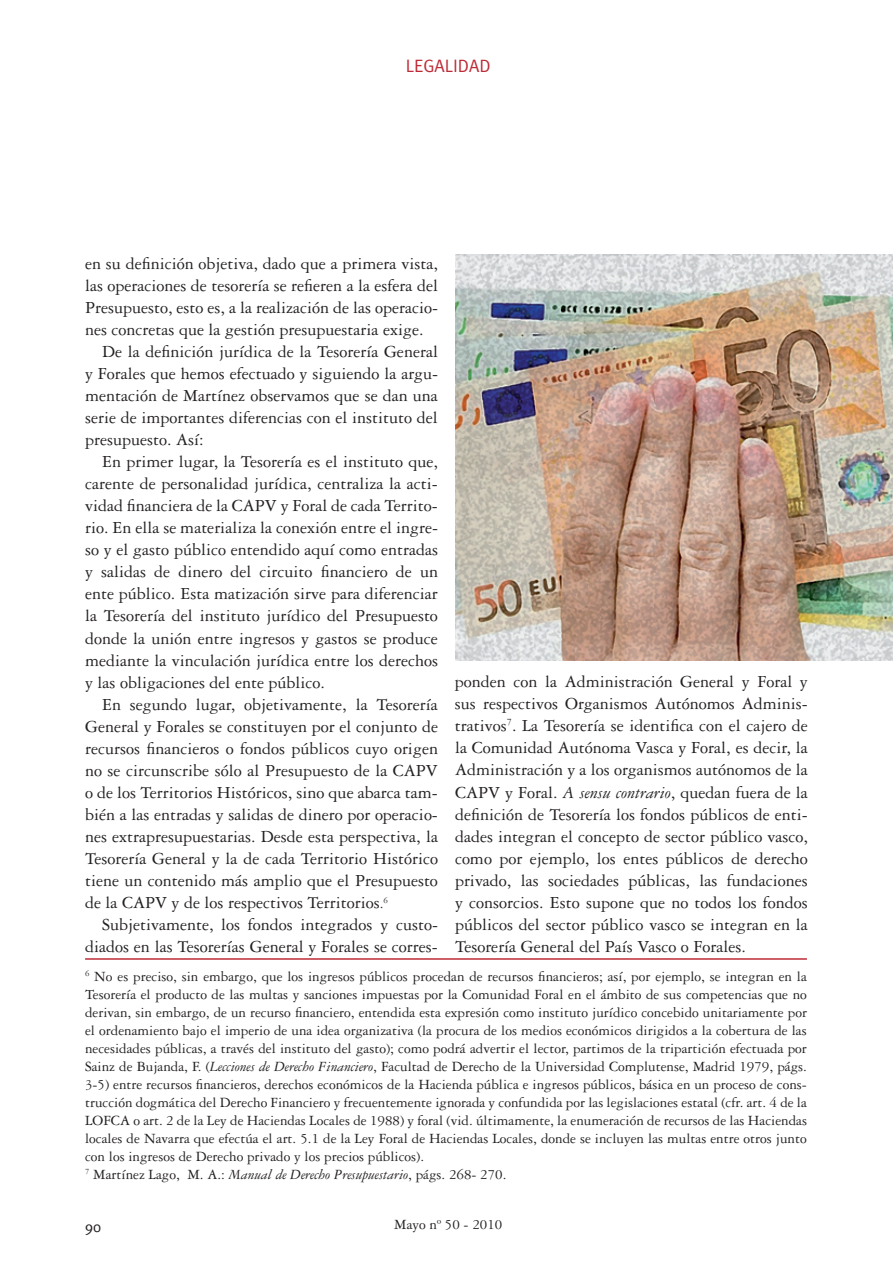
<style>
.page{position:relative;width:893px;height:1263px;background:#fff}
.page>*{position:absolute;margin:0;border:0;box-sizing:border-box;transform-origin:0 0}
.t1{font:18px/22px "Garamond Three";color:#231f20;text-align:justify}
.t2{font:18px "Meta";color:#bd2b36}
.t3{font:15px/18px "Garamond Three";color:#231f20}
.t4{font:15px "Meta";color:#231f20}
.s1{font-size:15px}
.s2{font-style:italic}
</style>
<div class="page">
<hr style="left:85px;top:958px;width:722px;height:2px;background:#bd2b36">
<img style="left:455px;top:255px;width:438px;height:405px">
<p class="t2" style="left:406px;top:56px;width:86px">LEGALIDAD</p>
<p class="t1" style="left:85px;top:252px;width:354px">en su definición objetiva, dado que a primera vista,</p>
<p class="t1" style="left:85px;top:274px;width:354px">las operaciones de tesorería se refieren a la esfera del</p>
<p class="t1" style="left:85px;top:296px;width:354px">Presupuesto, esto es, a la realización de las operacio-</p>
<p class="t1" style="left:85px;top:318px;width:340px">nes concretas que la gestión presupuestaria exige.</p>
<p class="t1" style="left:102px;top:340px;width:337px">De la definición jurídica de la Tesorería General</p>
<p class="t1" style="left:85px;top:363px;width:354px">y Forales que hemos efectuado y siguiendo la argu-</p>
<p class="t1" style="left:85px;top:385px;width:354px">mentación de Martínez observamos que se dan una</p>
<p class="t1" style="left:85px;top:407px;width:354px">serie de importantes diferencias con el instituto del</p>
<p class="t1" style="left:85px;top:429px;width:120px">presupuesto. Así:</p>
<p class="t1" style="left:102px;top:451px;width:337px">En primer lugar, la Tesorería es el instituto que,</p>
<p class="t1" style="left:85px;top:473px;width:354px">carente de personalidad jurídica, centraliza la acti-</p>
<p class="t1" style="left:85px;top:495px;width:354px">vidad financiera de la CAPV y Foral de cada Territo-</p>
<p class="t1" style="left:85px;top:517px;width:354px">rio. En ella se materializa la conexión entre el ingre-</p>
<p class="t1" style="left:85px;top:539px;width:354px">so y el gasto público entendido aquí como entradas</p>
<p class="t1" style="left:85px;top:561px;width:354px">y salidas de dinero del circuito financiero de un</p>
<p class="t1" style="left:85px;top:583px;width:354px">ente público. Esta matización sirve para diferenciar</p>
<p class="t1" style="left:85px;top:605px;width:354px">la Tesorería del instituto jurídico del Presupuesto</p>
<p class="t1" style="left:85px;top:627px;width:354px">donde la unión entre ingresos y gastos se produce</p>
<p class="t1" style="left:85px;top:649px;width:354px">mediante la vinculación jurídica entre los derechos</p>
<p class="t1" style="left:85px;top:671px;width:241px">y las obligaciones del ente público.</p>
<p class="t1" style="left:102px;top:693px;width:337px">En segundo lugar, objetivamente, la Tesorería</p>
<p class="t1" style="left:85px;top:715px;width:354px">General y Forales se constituyen por el conjunto de</p>
<p class="t1" style="left:85px;top:737px;width:354px">recursos financieros o fondos públicos cuyo origen</p>
<p class="t1" style="left:85px;top:759px;width:354px">no se circunscribe sólo al Presupuesto de la CAPV</p>
<p class="t1" style="left:85px;top:781px;width:354px">o de los Territorios Históricos, sino que abarca tam-</p>
<p class="t1" style="left:85px;top:804px;width:354px">bién a las entradas y salidas de dinero por operacio-</p>
<p class="t1" style="left:85px;top:826px;width:354px">nes extrapresupuestarias. Desde esta perspectiva, la</p>
<p class="t1" style="left:85px;top:848px;width:354px">Tesorería General y la de cada Territorio Histórico</p>
<p class="t1" style="left:85px;top:870px;width:354px">tiene un contenido más amplio que el Presupuesto</p>
<p class="t1" style="left:85px;top:892px;width:304px">de la CAPV y de los respectivos Territorios<span class="s1">.</span><sup>6</sup></p>
<p class="t1" style="left:102px;top:914px;width:337px">Subjetivamente, los fondos integrados y custo-</p>
<p class="t1" style="left:85px;top:936px;width:354px">diados en las Tesorerías General y Forales se corres-</p>
<p class="t1" style="left:455px;top:671px;width:354px">ponden con la Administración General y Foral y sus respectivos Organismos Autónomos Adminis&shy;trativos<sup>7</sup>. La Tesorería se identifica con el cajero de la Comunidad Autónoma Vasca y Foral, es decir, la Administración y a los organismos autónomos de la CAPV y Foral. <span class="s2">A sensu contrario</span>, quedan fuera de la definición de Tesorería los fondos públicos de enti&shy;dades integran el concepto de sector público vasco, como por ejemplo, los entes públicos de derecho privado, las sociedades públicas, las fundaciones y consorcios. Esto supone que no todos los fondos públicos del sector público vasco se integran en la Tesorería General del País Vasco o Forales.</p>
<p class="t3" style="left:85px;top:967px;width:723px"><sup>6</sup> No es preciso, sin embargo, que los ingresos públicos procedan de recursos financieros; así, por ejemplo, se integran en la Tesorería el producto de las multas y sanciones impuestas por la Comunidad Foral en el ámbito de sus competencias que no derivan, sin embargo, de un recurso financiero, entendida esta expresión como instituto jurídico concebido unitariamente por el ordenamiento bajo el imperio de una idea organizativa (la procura de los medios económicos dirigidos a la cobertura de las necesidades públicas, a través del instituto del gasto); como podrá advertir el lector, partimos de la tripartición efectuada por Sainz de Bujanda, F. (<span class="s2">Lecciones de Derecho Financiero</span>, Facultad de Derecho de la Universidad Complutense, Madrid 1979, págs.<br>3-5) entre recursos financieros, derechos económicos de la Hacienda pública e ingresos públicos, básica en un proceso de cons&shy;trucción dogmática del Derecho Financiero y frecuentemente ignorada y confundida por las legislaciones estatal (cfr. art. 4 de la LOFCA o art. 2 de la Ley de Haciendas Locales de 1988) y foral (vid. últimamente, la enumeración de recursos de las Haciendas locales de Navarra que efectúa el art. 5.1 de la Ley Foral de Haciendas Locales, donde se incluyen las multas entre otros junto con los ingresos de Derecho privado y los precios públicos).<br><sup>7</sup> Martínez Lago, M. A.: <span class="s2">Manual de Derecho Presupuestario</span>, págs. 268- 270.</p>
<p class="t4" style="left:85px;top:1218px;width:18px">90</p>
<p class="t3" style="left:394px;top:1215px;width:110px">Mayo nº 50 - 2010</p>
</div>
